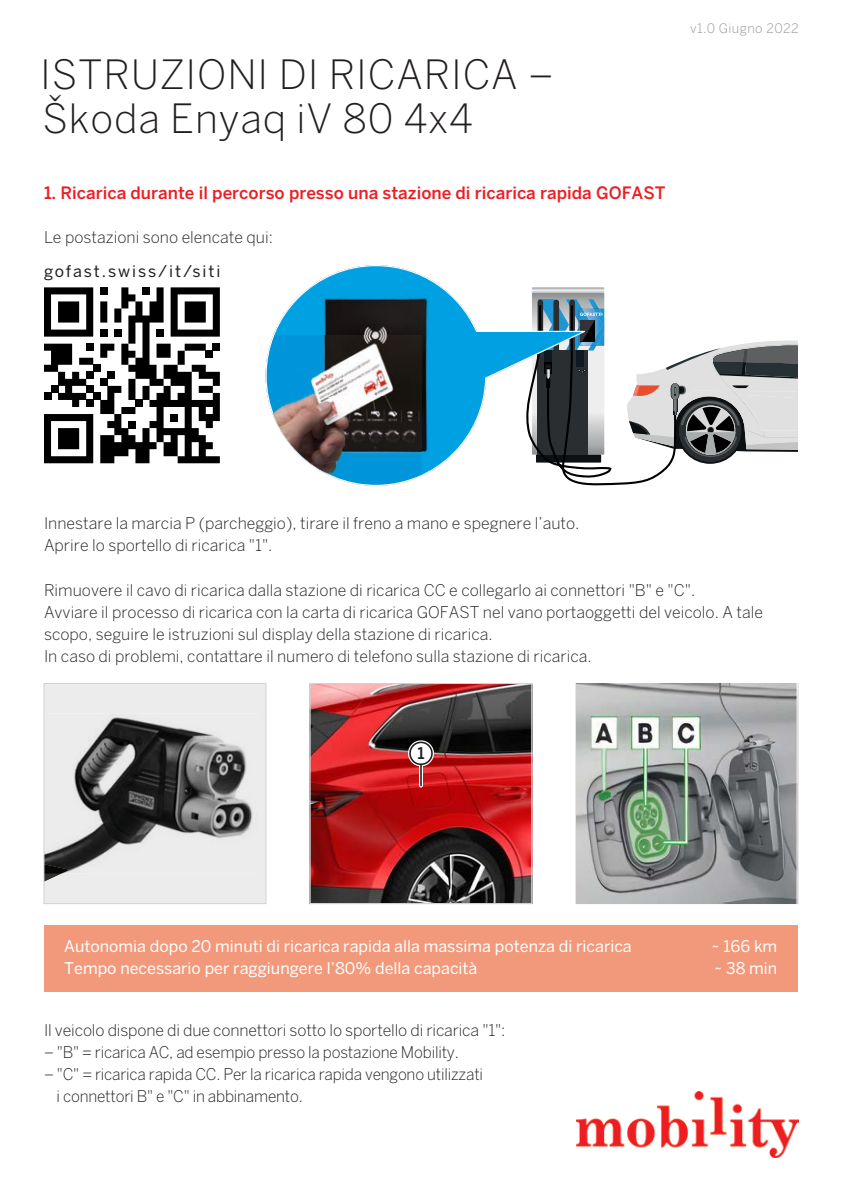
<style>
.page{position:relative;width:842px;height:1191px;background:#fff}
.page>*{position:absolute;margin:0;border:0;box-sizing:border-box;transform-origin:0 0}
.t1{font:300 40px/44px "Benton Sans";letter-spacing:.02em;color:#231f20}
.t2{font:500 17px "Benton Sans";color:#ee1d23}
.t3{font:300 16px/22px "Benton Sans";color:#231f20}
.t4{font:16px/22px "Benton Sans";color:#fff}
.t5{font:16px "Benton Sans";letter-spacing:.12em;color:#231f20}
.t6{font:500 16px "Benton Sans";color:#231f20}
.t7{font:300 13px "Benton Sans";letter-spacing:.03em;color:#939598}
</style>
<div class="page">
<svg style="left:586px;top:287px;width:212px;height:198px"></svg>
<img style="left:576px;top:1091px;width:222px;height:66px">
<div style="left:44px;top:925px;width:754px;height:66px;background:#f3997b"></div>
<svg style="left:265px;top:265px;width:320px;height:221px"></svg>
<img style="left:319px;top:294px;width:114px;height:164px">
<img style="left:266px;top:335px;width:155px;height:150px">
<img style="left:319px;top:335px;width:102px;height:123px">
<img style="left:312px;top:685px;width:218px;height:217px">
<div style="left:46px;top:685px;width:218px;height:217px;background:#ececec"></div>
<svg style="left:46px;top:873px;width:23px;height:8px"></svg>
<img style="left:46px;top:713px;width:212px;height:160px">
<img style="left:46px;top:864px;width:23px;height:9px">
<div style="left:44px;top:683px;width:222px;height:221px;border:1px solid #d1d2d4"></div>
<div style="left:408px;top:740px;width:26px;height:26px;border:4px solid #fff;border-radius:50%"></div>
<hr style="left:419px;top:764px;width:4px;height:21px;background:#fff">
<div style="left:410px;top:742px;width:22px;height:22px;background:#fff;border-radius:50%"></div>
<div style="left:409px;top:741px;width:24px;height:24px;border:2px solid #231f20;border-radius:50%"></div>
<hr style="left:420px;top:764px;width:2px;height:21px;background:#231f20">
<div style="left:310px;top:683px;width:222px;height:221px;border:1px solid #d1d2d4"></div>
<img style="left:576px;top:683px;width:222px;height:220px">
<svg style="left:44px;top:287px;width:49px;height:50px"></svg>
<div style="left:93px;top:365px;width:7px;height:7px;background:#000001"></div>
<svg style="left:44px;top:344px;width:49px;height:63px"></svg>
<div style="left:93px;top:393px;width:7px;height:7px;background:#000001"></div>
<div style="left:86px;top:400px;width:7px;height:7px;background:#000001"></div>
<svg style="left:44px;top:414px;width:49px;height:49px"></svg>
<svg style="left:100px;top:287px;width:120px;height:176px"></svg>
<h1 class="t1" style="left:40px;top:52px;width:515px">ISTRUZIONI DI RICARICA –<br>Škoda Enyaq iV 80 4x4</h1>
<p class="t2" style="left:44px;top:183px;width:623px">1. Ricarica durante il percorso presso una stazione di ricarica rapida GOFAST</p>
<p class="t3" style="left:44px;top:226px;width:230px">Le postazioni sono elencate qui:</p>
<p class="t5" style="left:44px;top:262px;width:178px">gofast.swiss/it/siti</p>
<p class="t7" style="left:690px;top:20px;width:110px">v1.0 Giugno 2022</p>
<p class="t3" style="left:44px;top:512px;width:537px">Innestare la marcia P (parcheggio), tirare il freno a mano e spegnere l’auto.<br>Aprire lo sportello di ricarica "1".</p>
<p class="t3" style="left:44px;top:578px;width:720px">Rimuovere il cavo di ricarica dalla stazione di ricarica CC e collegarlo ai connettori "B" e "C".<br>Avviare il processo di ricarica con la carta di ricarica GOFAST nel vano portaoggetti del veicolo. A tale scopo, seguire le istruzioni sul display della stazione di ricarica.<br>In caso di problemi, contattare il numero di telefono sulla stazione di ricarica.</p>
<p class="t6" style="left:417px;top:744px;width:9px">1</p>
<p class="t4" style="left:64px;top:935px;width:569px">Autonomia dopo 20 minuti di ricarica rapida alla massima potenza di ricarica<br>Tempo necessario per raggiungere l’80% della capacità</p>
<p class="t4" style="left:711px;top:935px;width:67px">~ 166 km ~ 38 min</p>
<p class="t3" style="left:44px;top:1018px;width:463px">Il veicolo dispone di due connettori sotto lo sportello di ricarica "1":</p>
<p class="t3" style="left:44px;top:1040px;width:416px">– "B" = ricarica AC, ad esempio presso la postazione Mobility.</p>
<p class="t3" style="left:57px;top:1062px;width:428px;text-indent:-13px">– "C" = ricarica rapida CC. Per la ricarica rapida vengono utilizzati i connettori B" e "C" in abbinamento.</p>
</div>
